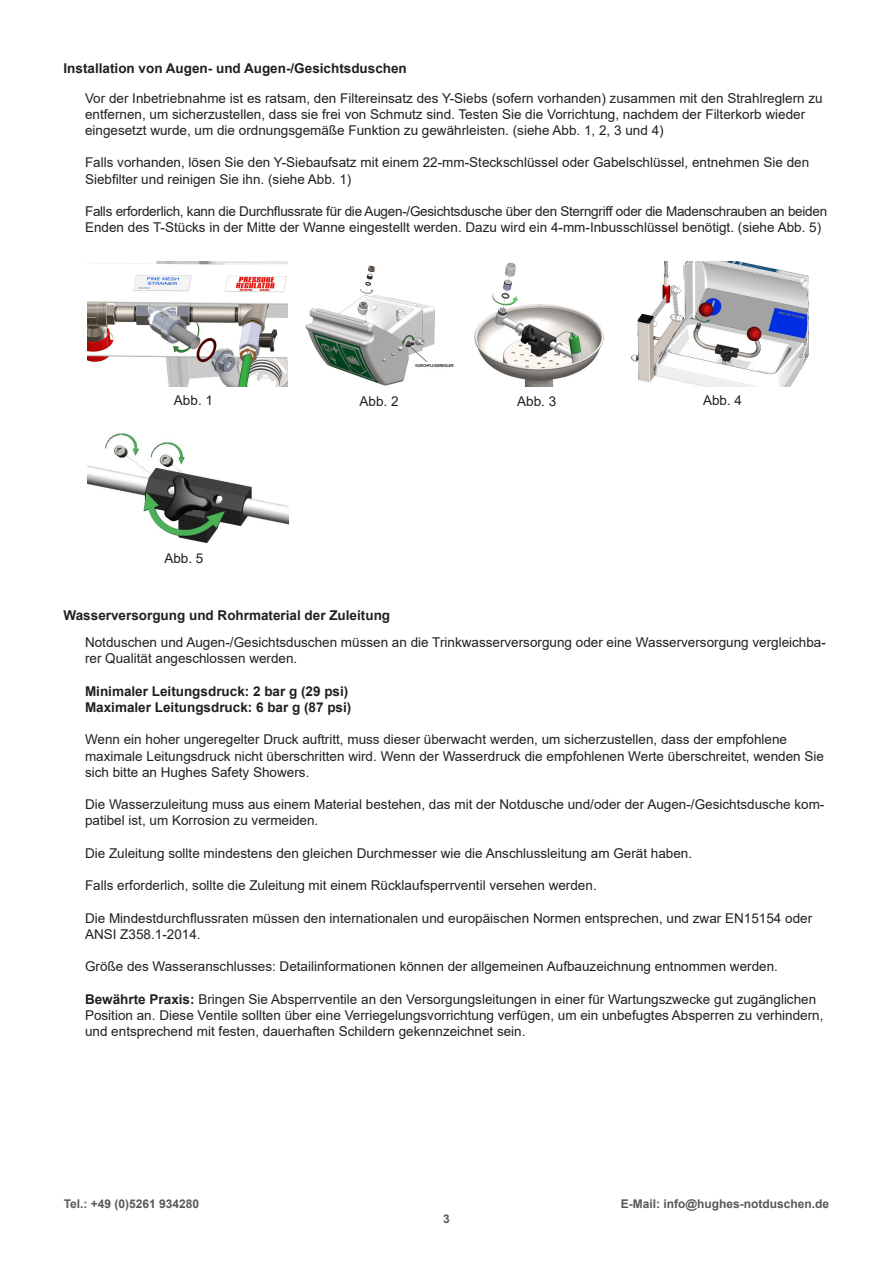
<style>
.page{position:relative;width:893px;height:1263px;background:#fff}
.page>*{position:absolute;margin:0;border:0;box-sizing:border-box;transform-origin:0 0}
.t1{font:13.5px/16.2px "Arial";color:#231f20}
.t2{font:13.5px/16.2px "Arial";letter-spacing:-.02em;color:#231f20}
.t3{font:700 13.5px "Arial";color:#231f20}
.t4{font:700 12px "Arial";color:#57585a}
.t5{font:700 4.2px "Arial";color:#231f20;scale:.84 1}
.s1{font-weight:700}
</style>
<div class="page">
<img style="left:87px;top:433px;width:201px;height:110px">
<img style="left:87px;top:261px;width:201px;height:126px">
<img style="left:305px;top:265px;width:130px;height:121px">
<img style="left:474px;top:262px;width:130px;height:125px">
<img style="left:631px;top:261px;width:177px;height:126px">
<div style="left:427px;top:362px;width:22px;height:10px;background:#fff"></div>
<p class="t3" style="left:64px;top:59px;width:345px">Installation von Augen- und Augen-/Gesichtsduschen</p>
<p class="t1" style="left:85px;top:90px;width:739px">Vor der Inbetriebnahme ist es ratsam, den Filtereinsatz des Y-Siebs (sofern vorhanden) zusammen mit den Strahlreglern zu entfernen, um sicherzustellen, dass sie frei von Schmutz sind. Testen Sie die Vorrichtung, nachdem der Filterkorb wieder eingesetzt wurde, um die ordnungsgemäße Funktion zu gewährleisten. (siehe Abb. 1, 2, 3 und 4)</p>
<p class="t1" style="left:85px;top:154px;width:726px">Falls vorhanden, lösen Sie den Y-Siebaufsatz mit einem 22-mm-Steckschlüssel oder Gabelschlüssel, entnehmen Sie den<br>Siebfilter und reinigen Sie ihn. (siehe Abb. 1)</p>
<p class="t2" style="left:85px;top:203px;width:744px">Falls erforderlich, kann die Durchflussrate für die Augen-/Gesichtsdusche über den Sterngriff oder die Madenschrauben an beiden<br>Enden des T-Stücks in der Mitte der Wanne eingestellt werden. Dazu wird ein 4-mm-Inbusschlüssel benötigt. (siehe Abb. 5)</p>
<p class="t5" style="left:416px;top:362px;width:47px">DURCHFLUSSREGLER</p>
<p class="t1" style="left:174px;top:392px;width:41px">Abb. 1</p>
<p class="t1" style="left:360px;top:393px;width:41px">Abb. 2</p>
<p class="t1" style="left:517px;top:393px;width:41px">Abb. 3</p>
<p class="t1" style="left:703px;top:392px;width:41px">Abb. 4</p>
<p class="t1" style="left:164px;top:550px;width:41px">Abb. 5</p>
<p class="t3" style="left:64px;top:605px;width:328px">Wasserversorgung und Rohrmaterial der Zuleitung</p>
<p class="t1" style="left:85px;top:634px;width:742px">Notduschen und Augen-/Gesichtsduschen müssen an die Trinkwasserversorgung oder eine Wasserversorgung vergleichba&shy;rer Qualität angeschlossen werden.</p>
<p class="t3" style="left:85px;top:681px;width:265px">Minimaler Leitungsdruck: 2 bar g (29 psi)</p>
<p class="t3" style="left:85px;top:698px;width:268px">Maximaler Leitungsdruck: 6 bar g (87 psi)</p>
<p class="t1" style="left:85px;top:731px;width:740px">Wenn ein hoher ungeregelter Druck auftritt, muss dieser überwacht werden, um sicherzustellen, dass der empfohlene maximale Leitungsdruck nicht überschritten wird. Wenn der Wasserdruck die empfohlenen Werte überschreitet, wenden Sie sich bitte an Hughes Safety Showers.</p>
<p class="t1" style="left:85px;top:796px;width:741px">Die Wasserzuleitung muss aus einem Material bestehen, das mit der Notdusche und/oder der Augen-/Gesichtsdusche kom&shy;patibel ist, um Korrosion zu vermeiden.</p>
<p class="t1" style="left:85px;top:845px;width:609px">Die Zuleitung sollte mindestens den gleichen Durchmesser wie die Anschlussleitung am Gerät haben.</p>
<p class="t1" style="left:85px;top:877px;width:513px">Falls erforderlich, sollte die Zuleitung mit einem Rücklaufsperrventil versehen werden.</p>
<p class="t1" style="left:85px;top:910px;width:729px">Die Mindestdurchflussraten müssen den internationalen und europäischen Normen entsprechen, und zwar EN15154 oder<br>ANSI Z358.1-2014.</p>
<p class="t1" style="left:85px;top:958px;width:694px">Größe des Wasseranschlusses: Detailinformationen können der allgemeinen Aufbauzeichnung entnommen werden.</p>
<p class="t1" style="left:85px;top:991px;width:740px"><span class="s1">Bewährte Praxis:</span> Bringen Sie Absperrventile an den Versorgungsleitungen in einer für Wartungszwecke gut zugänglichen<br>Position an. Diese Ventile sollten über eine Verriegelungsvorrichtung verfügen, um ein unbefugtes Absperren zu verhindern, und entsprechend mit festen, dauerhaften Schildern gekennzeichnet sein.</p>
<p class="t4" style="left:64px;top:1195px;width:137px">Tel.: +49 (0)5261 934280</p>
<p class="t4" style="left:621px;top:1195px;width:210px">E-Mail: info@hughes-notduschen.de</p>
<p class="t4" style="left:443px;top:1210px;width:8px">3</p>
</div>
